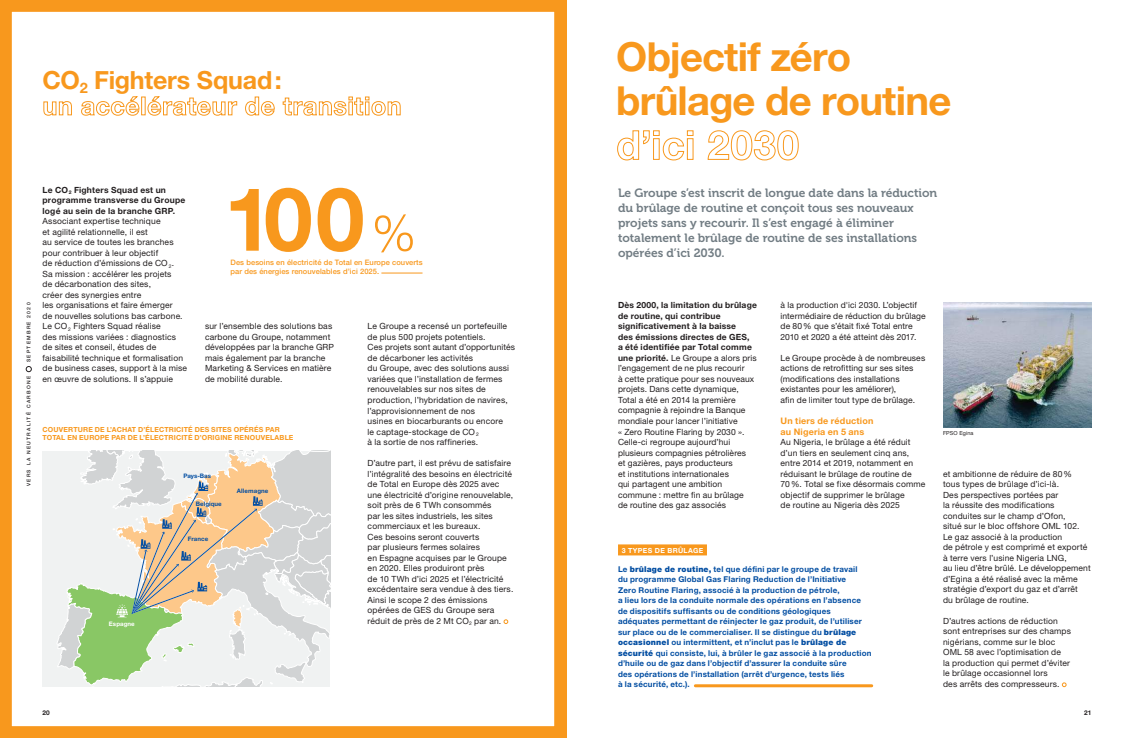
<style>
.page{position:relative;width:1134px;height:738px;background:#fff}
.page>*{position:absolute;margin:0;border:0;box-sizing:border-box;transform-origin:0 0}
.t1{font:700 88px "Helvetica Neue LT Std";color:#f8981d}
.t2{font:300 50px "Helvetica Neue LT Std";color:#f8981d}
.t3{font:700 40px/44px "Helvetica Neue LT Std";letter-spacing:-.02em;color:#f8981d}
.t4{font:700 25px/26px "Helvetica Neue LT Std";letter-spacing:.02em;color:#f8981d}
.t5{font:12px/15px "Museo 700";color:#727d84}
.t6{font:700 9px/10.5px "Helvetica Neue LT Std";letter-spacing:.02em;color:#f8981d}
.t7{font:8.5px/10.5px "Helvetica Neue LT Std";letter-spacing:.015em;color:#231f20}
.t8{font:700 8.5px/10.5px "Helvetica Neue LT Std";letter-spacing:.025em;color:#231f20}
.t9{font:700 8px/10.5px "Helvetica Neue LT Std";letter-spacing:.025em;color:#034ea2}
.t10{font:500 7.5px "Helvetica Neue LT Std";letter-spacing:.01em;color:#f8981d}
.t11{font:700 7px/8px "Helvetica Neue LT Std";letter-spacing:.025em;color:#f8981d}
.t12{font:700 7px "Helvetica Neue LT Std";letter-spacing:.045em;color:#fff}
.t13{font:700 6.5px "Helvetica Neue LT Std";color:#231f20}
.t14{font:700 6.1px "Helvetica Neue LT Std";letter-spacing:.01em;color:#034ea2}
.t15{font:700 6.1px "Helvetica Neue LT Std";letter-spacing:.005em;color:#fff}
.t16{font:5.5px "Helvetica Neue LT Std";letter-spacing:.02em;color:#231f20}
.t17{font:500 5px "Helvetica Neue LT Std";letter-spacing:.25em;color:#231f20}
.s1{font-weight:700}
.s2{font-weight:900}
</style>
<div class="page">
<svg style="left:0;top:0;width:567px;height:737px"></svg>
<svg style="left:26px;top:366px;width:6px;height:5px"></svg>
<hr style="left:381px;top:272px;width:41px;height:1px;background:#f8981d">
<div style="left:618px;top:544px;width:89px;height:11px;background:#f8981d"></div>
<hr style="left:695px;top:683px;width:177px;height:3px;background:#f8981d">
<svg style="left:1062px;top:682px;width:4px;height:4px"></svg>
<svg style="left:504px;top:619px;width:4px;height:4px"></svg>
<img style="left:943px;top:302px;width:148px;height:124px">
<p class="t17" style="left:27px;top:362px;width:61px;rotate:-90deg">SEPTEMBRE 2020</p>
<p class="t17" style="left:27px;top:485px;width:111px;rotate:-90deg">VERS LA NEUTRALITÉ CARBONE</p>
<h3 class="t4" style="left:43px;top:70px;width:361px">CO<sub>2</sub> Fighters Squad :<br>un accélérateur de transition</h3>
<p class="t8" style="left:43px;top:185px;width:144px">Le CO <sub>2</sub> Fighters Squad est un programme transverse du Groupe logé au sein de la branche GRP.</p>
<p class="t7" style="left:43px;top:217px;width:146px">Associant expertise technique<br>et agilité relationnelle, il est<br>au service de toutes les branches pour contribuer à leur objectif<br>de réduction d’émissions de CO <sub>2</sub>.<br>Sa mission : accélérer les projets<br>de décarbonation des sites,<br>créer des synergies entre<br>les organisations et faire émerger<br>de nouvelles solutions bas carbone.<br>Le CO <sub>2</sub> Fighters Squad réalise<br>des missions variées : diagnostics de sites et conseil, études de faisabilité technique et formalisation de business cases, support à la mise en œuvre de solutions. Il s’appuie</p>
<h1 class="t1" style="left:224px;top:188px;width:142px">100</h1>
<p class="t10" style="left:231px;top:259px;width:194px">Des besoins en électricité de Total en Europe couverts</p>
<h2 class="t2" style="left:372px;top:204px;width:46px">%</h2>
<p class="t10" style="left:231px;top:268px;width:150px">par des énergies renouvelables d’ici 2025.</p>
<p class="t7" style="left:368px;top:322px;width:149px">Le Groupe a recensé un portefeuille de plus 500 projets potentiels.<br>Ces projets sont autant d’opportunités de décarboner les activités<br>du Groupe, avec des solutions aussi variées que l’installation de fermes renouvelables sur nos sites de production, l’hybridation de navires, l’approvisionnement de nos<br>usines en biocarburants ou encore<br>le captage-stockage de CO <sub>2<br></sub>à la sortie de nos raffineries.</p>
<p class="t7" style="left:368px;top:458px;width:147px">D’autre part, il est prévu de satisfaire l’intégralité des besoins en électricité de Total en Europe dès 2025 avec une électricité d’origine renouvelable, soit près de 6 TWh consommés<br>par les sites industriels, les sites commerciaux et les bureaux.<br>Ces besoins seront couverts<br>par plusieurs fermes solaires<br>en Espagne acquises par le Groupe en 2020. Elles produiront près<br>de 10 TWh d’ici 2025 et l’électricité excédentaire sera vendue à des tiers.<br>Ainsi le scope 2 des émissions opérées de GES du Groupe sera réduit de près de 2 Mt CO<sub>2</sub> par an.</p>
<p class="t7" style="left:205px;top:322px;width:131px">sur l’ensemble des solutions bas carbone du Groupe, notamment développées par la branche GRP mais également par la branche<br>Marketing &amp; Services en matière de mobilité durable.</p>
<p class="t11" style="left:43px;top:426px;width:252px">COUVERTURE DE L’ACHAT D’ÉLECTRICITÉ DES SITES OPÉRÉS PAR<br>TOTAL EN EUROPE PAR DE L’ÉLECTRICITÉ D’ORIGINE RENOUVELABLE</p>
<p class="t14" style="left:183px;top:473px;width:29px">Pays-Bas</p>
<p class="t14" style="left:196px;top:501px;width:27px">Belgique</p>
<p class="t14" style="left:237px;top:488px;width:33px">Allemagne</p>
<p class="t14" style="left:188px;top:535px;width:22px">France</p>
<p class="t15" style="left:109px;top:621px;width:27px">Espagne</p>
<h3 class="t3" style="left:616px;top:40px;width:336px">Objectif zéro brûlage de routine d’ici 2030</h3>
<h3 class="t5" style="left:618px;top:186px;width:321px">Le Groupe s’est inscrit de longue date dans la réduction du brûlage de routine et conçoit tous ses nouveaux projets sans y recourir. Il s’est engagé à éliminer totalement le brûlage de routine de ses installations opérées d’ici 2030.</h3>
<p class="t7" style="left:780px;top:301px;width:147px">à la production d'ici 2030. L’objectif intermédiaire de réduction du brûlage de 80 % que s’était fixé Total entre 2010 et 2020 a été atteint dès 2017.</p>
<p class="t7" style="left:780px;top:353px;width:146px">Le Groupe procède à de nombreuses actions de retrofitting sur ses sites (modifications des installations existantes pour les améliorer),<br>afin de limiter tout type de brûlage.</p>
<p class="t6" style="left:780px;top:416px;width:94px">Un tiers de réduction au Nigeria en 5 ans</p>
<p class="t7" style="left:780px;top:437px;width:146px">Au Nigeria, le brûlage a été réduit d’un tiers en seulement cinq ans, entre 2014 et 2019, notamment en réduisant le brûlage de routine de<br>70 %. Total se fixe désormais comme objectif de supprimer le brûlage<br>de routine au Nigeria dès 2025</p>
<p class="t7" style="left:618px;top:301px;width:140px"><span class="s1">Dès 2000, la limitation du brûlage de routine, qui contribue significativement à la baisse<br>des émissions directes de GES,<br>a été identifiée par Total comme une priorité.</span> Le Groupe a alors pris l’engagement de ne plus recourir<br>à cette pratique pour ses nouveaux projets. Dans cette dynamique,<br>Total a été en 2014 la première compagnie à rejoindre la Banque mondiale pour lancer l’initiative<br>« Zero Routine Flaring by 2030 ».<br>Celle-ci regroupe aujourd’hui plusieurs compagnies pétrolières<br>et gazières, pays producteurs<br>et institutions internationales<br>qui partagent une ambition commune : mettre fin au brûlage<br>de routine des gaz associés</p>
<p class="t12" style="left:622px;top:547px;width:83px">3 TYPES DE BRÛLAGE</p>
<p class="t9" style="left:618px;top:564px;width:255px">Le <span class="s2">brûlage de routine,</span> tel que défini par le groupe de travail<br>du programme Global Gas Flaring Reduction de l’Initiative<br>Zero Routine Flaring, associé à la production de pétrole,<br>a lieu lors de la conduite normale des opérations en l’absence de dispositifs suffisants ou de conditions géologiques adéquates permettant de réinjecter le gaz produit, de l’utiliser sur place ou de le commercialiser. Il se distingue du <span class="s2">brûlage occasionnel</span> ou intermittent, et n’inclut pas le <span class="s2">brûlage de sécurité</span> qui consiste, lui, à brûler le gaz associé à la production d’huile ou de gaz dans l’objectif d’assurer la conduite sûre<br>des opérations de l’installation (arrêt d’urgence, tests liés<br>à la sécurité, etc.).</p>
<p class="t16" style="left:943px;top:431px;width:32px">FPSO Egina</p>
<p class="t7" style="left:943px;top:469px;width:149px">et ambitionne de réduire de 80 % tous types de brûlage d’ici-là.<br>Des perspectives portées par<br>la réussite des modifications conduites sur le champ d’Ofon,<br>situé sur le bloc offshore OML 102.<br>Le gaz associé à la production<br>de pétrole y est comprimé et exporté à terre vers l’usine Nigeria LNG,<br>au lieu d’être brûlé. Le développement d’Egina a été réalisé avec la même stratégie d’export du gaz et d’arrêt<br>du brûlage de routine.</p>
<p class="t7" style="left:943px;top:616px;width:129px">D’autres actions de réduction sont entreprises sur des champs nigérians, comme sur le bloc<br>OML 58 avec l’optimisation de<br>la production qui permet d’éviter le brûlage occasionnel lors<br>des arrêts des compresseurs.</p>
<p class="t13" style="left:43px;top:710px;width:9px">20</p>
<p class="t13" style="left:1084px;top:710px;width:9px">21</p>
</div>
